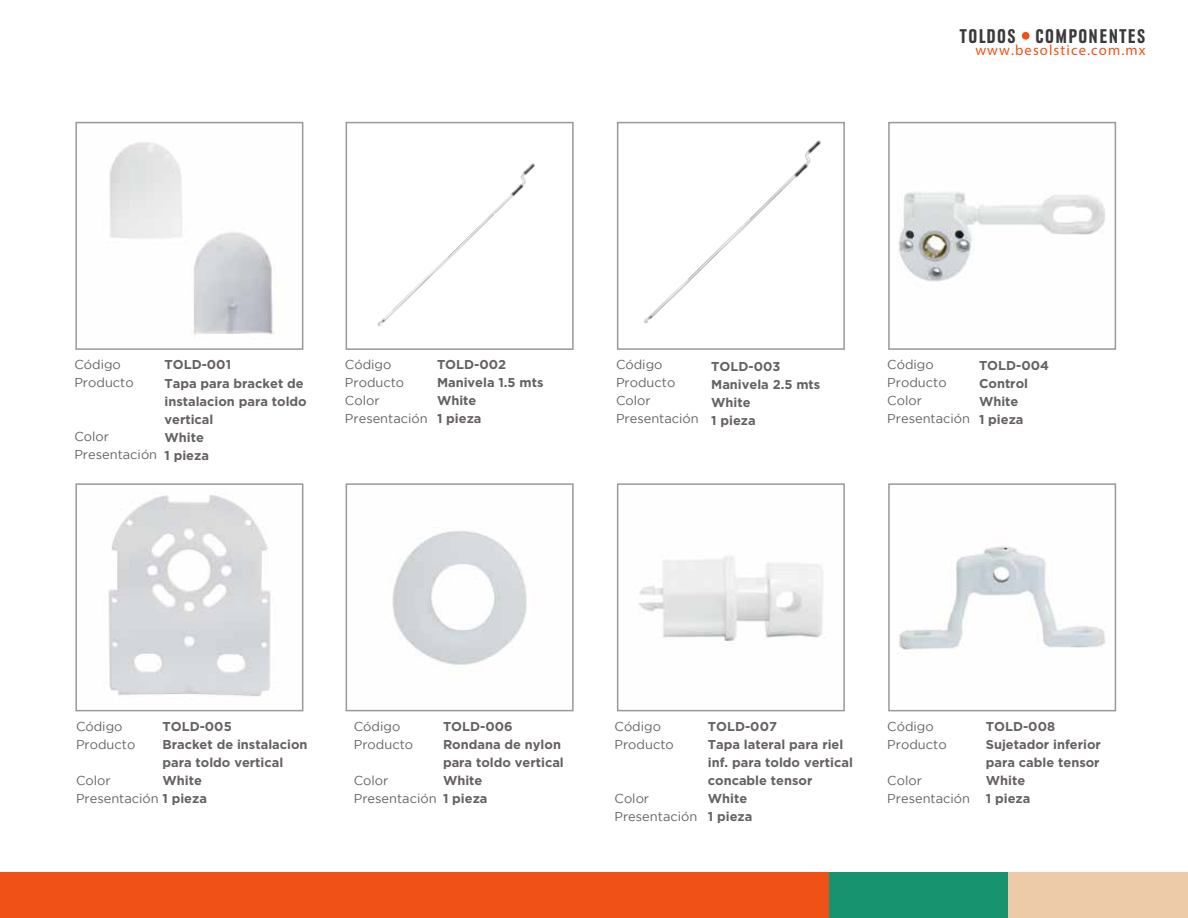
<style>
.page{position:relative;width:1188px;height:918px;background:#fff}
.page>*{position:absolute;margin:0;border:0;box-sizing:border-box;transform-origin:0 0}
.t1{font:700 condensed 20.7px "URW Grotesk TOT";letter-spacing:.07em;color:#3a3a3a}
.t2{font:14.7px "Myriad Pro";letter-spacing:.075em;color:#f25216}
.t3{font:700 12.9px/18px "Gotham";color:#666161}
.t4{font:12.9px/18px "Gotham";color:#666161}
.s1{font-weight:700}
</style>
<div class="page">
<img style="left:899px;top:546px;width:206px;height:104px">
<img style="left:638px;top:556px;width:185px;height:85px">
<img style="left:392px;top:531px;width:135px;height:134px">
<img style="left:108px;top:495px;width:163px;height:202px">
<img style="left:898px;top:192px;width:207px;height:90px">
<img style="left:109px;top:142px;width:164px;height:194px">
<div style="left:0;top:872px;width:829px;height:46px;background:#f05116"></div>
<div style="left:829px;top:872px;width:179px;height:46px;background:#17936f"></div>
<div style="left:1008px;top:872px;width:180px;height:46px;background:#edcba9"></div>
<div style="left:1022px;top:32px;width:8px;height:8px;background:#f05116;border-radius:50%"></div>
<div style="left:75px;top:122px;width:228px;height:228px;border:2px solid #999"></div>
<div style="left:346px;top:122px;width:228px;height:228px;border:2px solid #999"></div>
<div style="left:617px;top:122px;width:228px;height:228px;border:2px solid #999"></div>
<div style="left:888px;top:122px;width:228px;height:228px;border:2px solid #999"></div>
<div style="left:888px;top:483px;width:228px;height:228px;border:2px solid #999"></div>
<div style="left:617px;top:483px;width:228px;height:228px;border:2px solid #999"></div>
<div style="left:346px;top:483px;width:228px;height:228px;border:2px solid #999"></div>
<div style="left:75px;top:483px;width:228px;height:228px;border:2px solid #999"></div>
<img style="left:377px;top:163px;width:158px;height:163px">
<img style="left:643px;top:140px;width:178px;height:184px">
<h1 class="t1" style="left:960px;top:25px;width:187px">TOLDOS - COMPONENTES</h1>
<p class="t2" style="left:975px;top:41px;width:172px">www.besolstice.com.mx</p>
<p class="t4" style="left:74px;top:356px;width:61px">Código<br>Producto</p>
<p class="t4" style="left:74px;top:428px;width:84px">Color<br>Presentación</p>
<p class="t4" style="left:345px;top:356px;width:84px">Código<br>Producto<br>Color<br>Presentación</p>
<p class="t4" style="left:616px;top:356px;width:84px">Código<br>Producto<br>Color<br>Presentación</p>
<p class="t4" style="left:887px;top:355px;width:84px">Código<br>Producto<br>Color<br>Presentación</p>
<p class="t3" style="left:164px;top:356px;width:144px">TOLD-001<br>Tapa para bracket de instalacion para toldo vertical<br>White<br>1 pieza</p>
<p class="t3" style="left:437px;top:356px;width:108px">TOLD-002<br>Manivela 1.5 mts<br>White<br>1 pieza</p>
<p class="t3" style="left:711px;top:357px;width:111px">TOLD-003<br>Manivela 2.5 mts<br>White<br>1 pieza</p>
<p class="t3" style="left:979px;top:356px;width:72px">TOLD-004<br>Control<br>White<br>1 pieza</p>
<p class="t4" style="left:76px;top:717px;width:61px">Código<br>Producto</p>
<p class="t4" style="left:76px;top:771px;width:36px">Color</p>
<p class="t3" style="left:162px;top:717px;width:71px">TOLD-005</p>
<p class="t3" style="left:162px;top:735px;width:147px">Bracket de instalacion</p>
<p class="t3" style="left:162px;top:753px;width:122px">para toldo vertical</p>
<p class="t3" style="left:162px;top:771px;width:41px">White</p>
<p class="t4" style="left:76px;top:789px;width:133px">Presentación <span class="s1">1 pieza</span></p>
<p class="t4" style="left:354px;top:717px;width:61px">Código<br>Producto</p>
<p class="t4" style="left:354px;top:771px;width:84px">Color<br>Presentación</p>
<p class="t4" style="left:615px;top:717px;width:61px">Código<br>Producto</p>
<p class="t4" style="left:887px;top:717px;width:61px">Código<br>Producto</p>
<p class="t4" style="left:887px;top:771px;width:84px">Color<br>Presentación</p>
<p class="t3" style="left:443px;top:717px;width:122px">TOLD-006<br>Rondana de nylon para toldo vertical<br>White<br>1 pieza</p>
<p class="t3" style="left:708px;top:717px;width:147px">TOLD-007<br>Tapa lateral para riel inf. para toldo vertical concable tensor<br>White<br>1 pieza</p>
<p class="t3" style="left:986px;top:717px;width:117px">TOLD-008<br>Sujetador inferior para cable tensor<br>White<br>1 pieza</p>
<p class="t4" style="left:615px;top:789px;width:84px">Color<br>Presentación</p>
</div>
